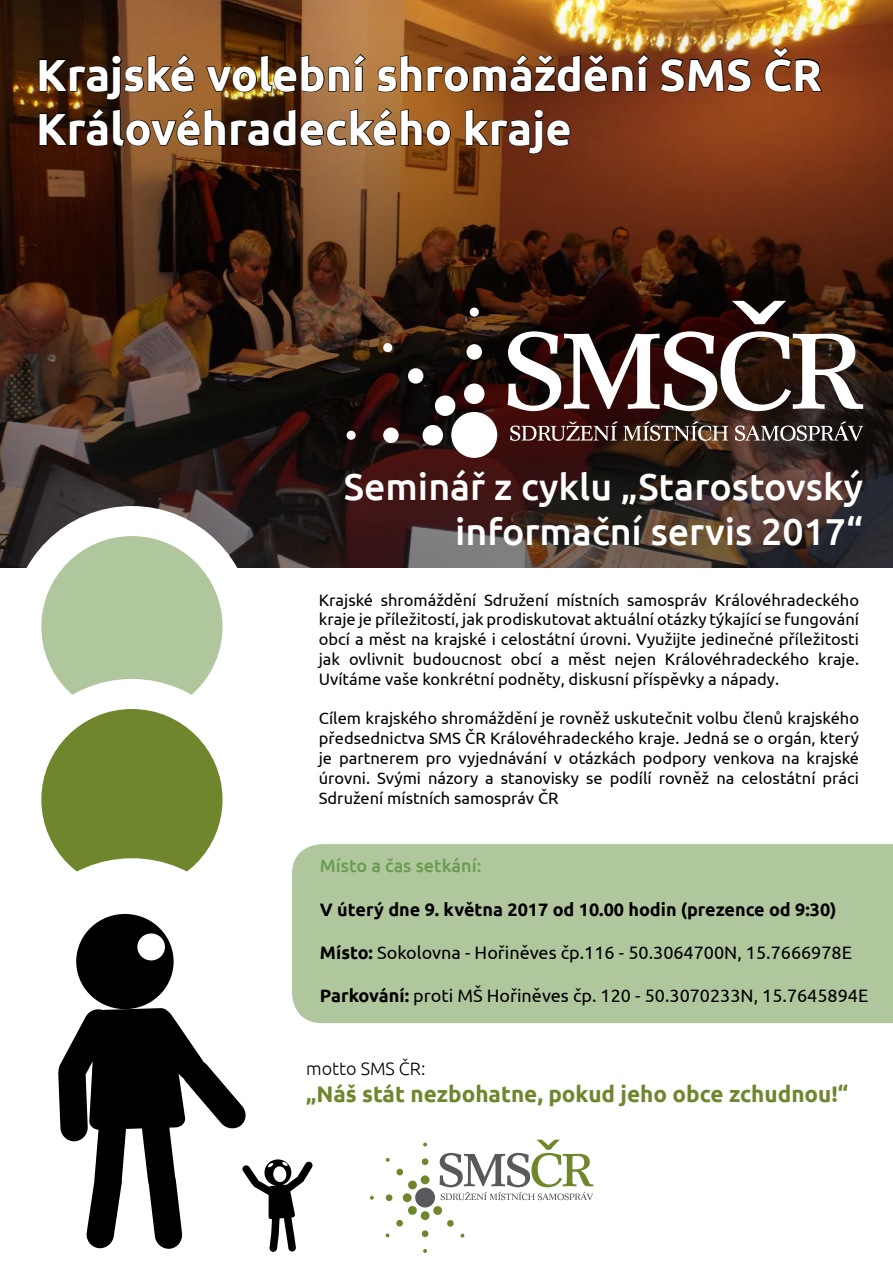
<style>
.page{position:relative;width:893px;height:1263px;background:#fff}
.page>*{position:absolute;margin:0;border:0;box-sizing:border-box;transform-origin:0 0}
.t1{font:700 45px "Ubuntu";color:#fff}
.t2{font:500 37.5px "Ubuntu";color:#fff}
.t3{font:700 22.5px "Ubuntu";color:#6f862d}
.t4{font:18px "Ubuntu";color:#000}
.t5{font:700 18px "Ubuntu";color:#000}
.t6{font:500 18px "Ubuntu";color:#689d4f}
.t7{font:300 18px "Ubuntu";color:#000}
.t8{font:16.5px/19.8px "Ubuntu";color:#000;text-align:justify}
.s1{font-weight:700}
</style>
<div class="page">
<img style="left:0;top:0;width:893px;height:568px">
<div style="left:26px;top:521px;width:212px;height:211px;background:#b0c79d;border-radius:50%"></div>
<div style="left:11px;top:506px;width:242px;height:241px;border:30px solid #fff;border-radius:50%"></div>
<div style="left:26px;top:694px;width:212px;height:211px;background:#6f862d;border-radius:50%"></div>
<div style="left:11px;top:679px;width:242px;height:241px;border:30px solid #fff;border-radius:50%"></div>
<div style="left:26px;top:873px;width:212px;height:211px;background:#fff;border-radius:50%"></div>
<div style="left:11px;top:858px;width:242px;height:241px;border:30px solid #fff;border-radius:50%"></div>
<svg style="left:38px;top:53px;width:157px;height:48px"></svg>
<img style="left:205px;top:53px;width:162px;height:40px">
<svg style="left:376px;top:53px;width:274px;height:40px"></svg>
<svg style="left:659px;top:57px;width:93px;height:36px"></svg>
<svg style="left:764px;top:46px;width:60px;height:47px"></svg>
<svg style="left:38px;top:107px;width:414px;height:40px"></svg>
<svg style="left:464px;top:108px;width:107px;height:47px"></svg>
<div style="left:292px;top:844px;width:601px;height:179px;background:#b0c79d"></div>
<svg style="left:247px;top:1159px;width:66px;height:93px"></svg>
<svg style="left:76px;top:913px;width:98px;height:95px"></svg>
<svg style="left:58px;top:1008px;width:189px;height:241px"></svg>
<svg style="left:347px;top:301px;width:516px;height:144px"></svg>
<svg style="left:451px;top:331px;width:412px;height:127px"></svg>
<svg style="left:370px;top:1140px;width:223px;height:113px"></svg>
<p class="t1" style="left:36px;top:48px;width:788px">Krajské volební shromáždění SMS ČR</p>
<p class="t1" style="left:36px;top:102px;width:537px">Královéhradeckého kraje</p>
<p class="t2" style="left:344px;top:463px;width:521px">Seminář z cyklu „Starostovský</p>
<p class="t2" style="left:455px;top:508px;width:410px">informační servis 2017“</p>
<p class="t8" style="left:319px;top:589px;width:542px">Krajské shromáždění Sdružení místních samospráv Královéhradeckého kraje je příležitostí, jak prodiskutovat aktuální otázky týkající se fungování obcí a měst na krajské i celostátní úrovni. Využijte jedinečné příležitosti jak ovlivnit budoucnost obcí a měst nejen Královéhradeckého kraje.<br>Uvítáme vaše konkrétní podněty, diskusní příspěvky a nápady.</p>
<p class="t8" style="left:319px;top:708px;width:542px">Cílem krajského shromáždění je rovněž uskutečnit volbu členů krajského předsednictva SMS ČR Královéhradeckého kraje. Jedná se o orgán, který je partnerem pro vyjednávání v otázkách podpory venkova na krajské úrovni. Svými názory a stanovisky se podílí rovněž na celostátní práci Sdružení místních samospráv ČR</p>
<p class="t6" style="left:320px;top:854px;width:163px">Místo a čas setkání:</p>
<p class="t5" style="left:320px;top:898px;width:518px">V úterý dne 9. května 2017 od 10.00 hodin (prezence od 9:30)</p>
<p class="t4" style="left:320px;top:941px;width:534px"><span class="s1">Místo:</span> Sokolovna - Hořiněves čp.116 - 50.3064700N, 15.7666978E</p>
<p class="t4" style="left:320px;top:984px;width:550px"><span class="s1">Parkování:</span> proti MŠ Hořiněves čp. 120 - 50.3070233N, 15.7645894E</p>
<p class="t7" style="left:306px;top:1057px;width:121px">motto SMS ČR:</p>
<p class="t3" style="left:306px;top:1080px;width:543px">„Náš stát nezbohatne, pokud jeho obce zchudnou!“</p>
</div>
